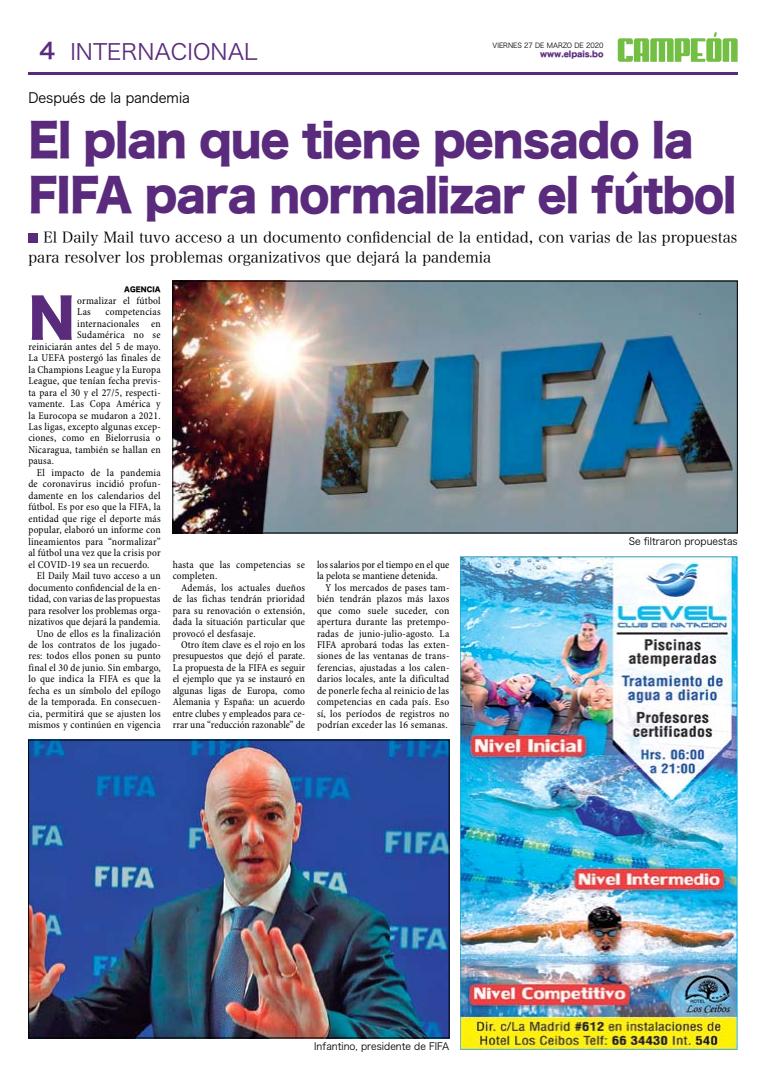
<style>
.page{position:relative;width:766px;height:1078px;background:#fff}
.page>*{position:absolute;margin:0;border:0;box-sizing:border-box;transform-origin:0 0}
.t1{font:53.4px "Hira Kaku Std N W8";color:#5a2b7c}
.t2{font:45.1px/54.7px "Hira Kaku Std N W8";letter-spacing:-.02em;color:#5a2b7c;scale:.93 1}
.t3{font:22px "Hira Kaku Pro W3";color:#5a2b7c}
.t4{font:22px "Hira Kaku Pro W6";color:#5a2b7c}
.t5{font:15px/20px "Hira Min Pro W3";color:#000}
.t6{font:14px "Hira Kaku Pro W3";color:#000;scale:.95 1}
.t7{font:condensed 10.5px/11.5px "Minion Pro";letter-spacing:.015em;color:#000}
.t8{font:10px "Hira Kaku Pro W3";color:#000;scale:.95 1}
.t9{font:8px "Hira Kaku Std N W8";color:#5a2b7c;scale:.95 1}
.t10{font:7px "Hira Kaku Pro W3";color:#000;scale:.95 1}
.t11{font:7px "Hira Kaku Std N W8";letter-spacing:.02em;color:#000;scale:.95 1}
</style>
<div class="page">
<div style="left:28px;top:233px;width:10px;height:10px;background:#5a2b7c"></div>
<img style="left:174px;top:283px;width:561px;height:248px">
<div style="left:172px;top:281px;width:565px;height:252px;border:1px solid #000"></div>
<svg style="left:617px;top:32px;width:120px;height:30px"></svg>
<hr style="left:28px;top:72px;width:709px;height:2px;background:#5a2b7c">
<img style="left:30px;top:741px;width:417px;height:294px">
<div style="left:28px;top:739px;width:421px;height:298px;border:1px solid #000"></div>
<img style="left:460px;top:556px;width:277px;height:493px">
<p class="t4" style="left:40px;top:31px;width:17px">4</p>
<p class="t10" style="left:492px;top:39px;width:118px">viernes 27 de marzo de 2020</p>
<p class="t3" style="left:70px;top:32px;width:188px">internacional</p>
<p class="t9" style="left:540px;top:50px;width:68px">www.elpais.bo</p>
<p class="t6" style="left:28px;top:85px;width:171px">Después de la pandemia</p>
<p class="t2" style="left:28px;top:114px;width:762px">El plan que tiene pensado la<br>FIFA para normalizar el fútbol</p>
<p class="t5" style="left:28px;top:226px;width:710px;text-indent:15px">El Daily Mail tuvo acceso a un documento confidencial de la entidad, con varias de las propuestas para resolver los problemas organizativos que dejará la pandemia</p>
<p class="t11" style="left:124px;top:286px;width:40px">AGENCIA</p>
<p class="t1" style="left:28px;top:288px;width:48px">N</p>
<p class="t7" style="left:77px;top:295px;width:85px">ormalizar el fútbol<br>Las</p>
<p class="t7" style="left:106px;top:306px;width:57px">competencias</p>
<p class="t7" style="left:77px;top:318px;width:85px">internacionales en</p>
<p class="t7" style="left:77px;top:329px;width:85px">Sudamérica no se</p>
<p class="t7" style="left:28px;top:341px;width:134px">reiniciarán antes del 5 de mayo.</p>
<p class="t7" style="left:28px;top:352px;width:134px">La UEFA postergó las finales de</p>
<p class="t7" style="left:28px;top:364px;width:134px">la Champions League y la Europa</p>
<p class="t7" style="left:28px;top:375px;width:134px">League, que tenían fecha previs-</p>
<p class="t7" style="left:28px;top:387px;width:134px">ta para el 30 y el 27/5, respecti-</p>
<p class="t7" style="left:28px;top:398px;width:134px">vamente. Las Copa América y</p>
<p class="t7" style="left:28px;top:410px;width:134px">la Eurocopa se mudaron a 2021.</p>
<p class="t7" style="left:28px;top:421px;width:134px">Las ligas, excepto algunas excep-</p>
<p class="t7" style="left:28px;top:432px;width:134px">ciones, como en Bielorrusia o</p>
<p class="t7" style="left:28px;top:444px;width:134px">Nicaragua, también se hallan en</p>
<p class="t7" style="left:28px;top:455px;width:27px">pausa.</p>
<p class="t7" style="left:37px;top:467px;width:125px">El impacto de la pandemia</p>
<p class="t7" style="left:28px;top:478px;width:134px">de coronavirus incidió profun-</p>
<p class="t7" style="left:28px;top:490px;width:134px">damente en los calendarios del</p>
<p class="t7" style="left:28px;top:501px;width:134px">fútbol. Es por eso que la FIFA, la</p>
<p class="t7" style="left:28px;top:513px;width:134px">entidad que rige el deporte más</p>
<p class="t7" style="left:28px;top:524px;width:134px">popular, elaboró un informe con</p>
<p class="t7" style="left:28px;top:536px;width:134px">lineamientos para “normalizar”</p>
<p class="t7" style="left:28px;top:547px;width:134px">al fútbol una vez que la crisis por</p>
<p class="t7" style="left:28px;top:559px;width:123px">el COVID-19 sea un recuerdo.</p>
<p class="t7" style="left:37px;top:570px;width:125px">El Daily Mail tuvo acceso a un</p>
<p class="t7" style="left:28px;top:582px;width:134px">documento confidencial de la en-</p>
<p class="t7" style="left:28px;top:593px;width:134px">tidad, con varias de las propuestas</p>
<p class="t7" style="left:28px;top:604px;width:134px">para resolver los problemas orga-</p>
<p class="t7" style="left:28px;top:616px;width:133px">nizativos que dejará la pandemia.</p>
<p class="t7" style="left:37px;top:627px;width:125px">Uno de ellos es la finalización</p>
<p class="t7" style="left:28px;top:639px;width:134px">de los contratos de los jugado-</p>
<p class="t7" style="left:28px;top:650px;width:134px">res: todos ellos ponen su punto</p>
<p class="t7" style="left:28px;top:662px;width:134px">final el 30 de junio. Sin embargo,</p>
<p class="t7" style="left:28px;top:673px;width:134px">lo que indica la FIFA es que la</p>
<p class="t7" style="left:28px;top:685px;width:134px">fecha es un símbolo del epílogo</p>
<p class="t7" style="left:28px;top:696px;width:134px">de la temporada. En consecuen-</p>
<p class="t7" style="left:28px;top:708px;width:134px">cia, permitirá que se ajusten los</p>
<p class="t7" style="left:28px;top:719px;width:134px">mismos y continúen en vigencia</p>
<p class="t7" style="left:173px;top:559px;width:134px">hasta que las competencias se</p>
<p class="t7" style="left:173px;top:570px;width:46px">completen.</p>
<p class="t7" style="left:181px;top:582px;width:125px">Además, los actuales dueños</p>
<p class="t7" style="left:173px;top:593px;width:134px">de las fichas tendrán prioridad</p>
<p class="t7" style="left:173px;top:604px;width:134px">para su renovación o extensión,</p>
<p class="t7" style="left:173px;top:616px;width:134px">dada la situación particular que</p>
<p class="t7" style="left:173px;top:627px;width:84px">provocó el desfasaje.</p>
<p class="t7" style="left:181px;top:639px;width:125px">Otro ítem clave es el rojo en los</p>
<p class="t7" style="left:173px;top:650px;width:134px">presupuestos que dejó el parate.</p>
<p class="t7" style="left:173px;top:662px;width:134px">La propuesta de la FIFA es seguir</p>
<p class="t7" style="left:173px;top:673px;width:134px">el ejemplo que ya se instauró en</p>
<p class="t7" style="left:173px;top:685px;width:134px">algunas ligas de Europa, como</p>
<p class="t7" style="left:173px;top:696px;width:134px">Alemania y España: un acuerdo</p>
<p class="t7" style="left:173px;top:708px;width:134px">entre clubes y empleados para ce-</p>
<p class="t7" style="left:173px;top:719px;width:134px">rrar una “reducción razonable” de</p>
<p class="t7" style="left:317px;top:559px;width:134px">los salarios por el tiempo en el que</p>
<p class="t7" style="left:317px;top:570px;width:122px">la pelota se mantiene detenida.</p>
<p class="t7" style="left:325px;top:582px;width:125px">Y los mercados de pases tam-</p>
<p class="t7" style="left:317px;top:593px;width:134px">bién tendrán plazos más laxos</p>
<p class="t7" style="left:317px;top:604px;width:134px">que como suele suceder, con</p>
<p class="t7" style="left:317px;top:616px;width:134px">apertura durante las pretempo-</p>
<p class="t7" style="left:317px;top:627px;width:134px">radas de junio-julio-agosto. La</p>
<p class="t7" style="left:317px;top:639px;width:134px">FIFA aprobará todas las exten-</p>
<p class="t7" style="left:317px;top:650px;width:134px">siones de las ventanas de trans-</p>
<p class="t7" style="left:317px;top:662px;width:134px">ferencias, ajustadas a los calen-</p>
<p class="t7" style="left:317px;top:673px;width:134px">darios locales, ante la dificultad</p>
<p class="t7" style="left:317px;top:685px;width:134px">de ponerle fecha al reinicio de las</p>
<p class="t7" style="left:317px;top:696px;width:134px">competencias en cada país. Eso</p>
<p class="t7" style="left:317px;top:708px;width:134px">sí, los períodos de registros no</p>
<p class="t7" style="left:317px;top:719px;width:132px">podrían exceder las 16 semanas.</p>
<p class="t8" style="left:314px;top:1036px;width:143px">Infantino, presidente de FIFA</p>
<p class="t8" style="left:628px;top:532px;width:116px">Se filtraron propuestas</p>
</div>
